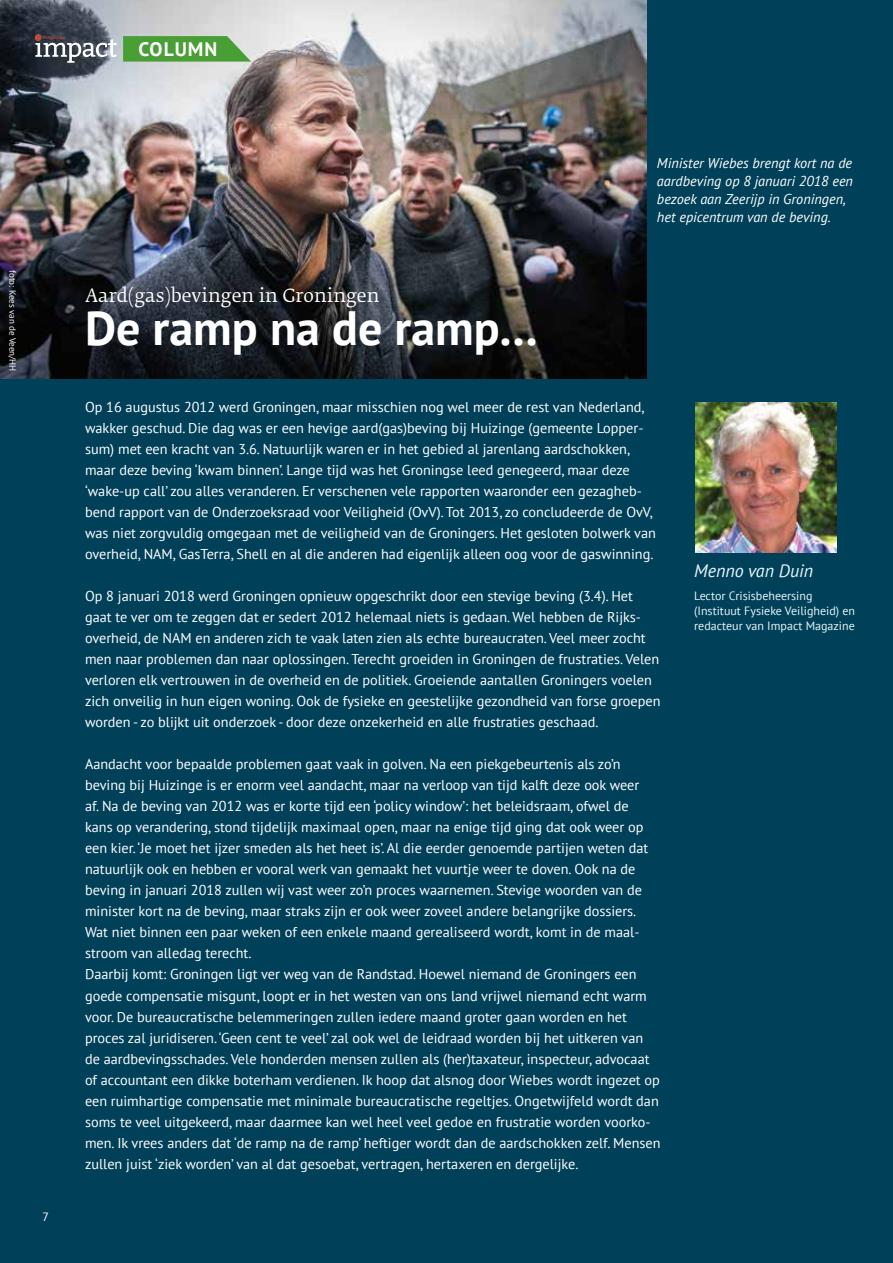
<style>
.page{position:relative;width:893px;height:1263px;background:#004058}
.page>*{position:absolute;margin:0;border:0;box-sizing:border-box;transform-origin:0 0}
.t1{font:700 48px "PT Sans";color:#fff}
.t2{font:700 19.5px "PT Sans";letter-spacing:.05em;color:#fff}
.t3{font:18px "Fedra Serif B Pro";color:#fff}
.t4{font:italic 18px "PT Sans";color:#e8f5fa}
.t5{font:14.25px/21px "PT Sans";color:#fff}
.t6{font:italic 14.25px/18px "PT Sans";color:#fff}
.t7{font:12px/15px "PT Sans";color:#e8f5fa}
.t8{font:12px "PT Sans";color:#fff}
.t9{font:9px "PT Sans";color:#fff}
</style>
<div class="page">
<img style="left:0;top:0;width:646px;height:378px">
<svg style="left:123px;top:36px;width:128px;height:26px;background:#59a647"></svg>
<svg style="left:35px;top:35px;width:82px;height:28px;background:#72757e"></svg>
<img style="left:696px;top:403px;width:140px;height:150px">
<h2 class="t2" style="left:138px;top:36px;width:80px">COLUMN</h2>
<p class="t9" style="left:19px;top:270px;width:103px;rotate:90deg">foto: Kees van de Veen/HH</p>
<p class="t8" style="left:43px;top:1209px;width:8px">7</p>
<p class="t3" style="left:85px;top:284px;width:296px">Aard(gas)bevingen in Groningen</p>
<h1 class="t1" style="left:85px;top:297px;width:455px">De ramp na de ramp…</h1>
<p class="t6" style="left:657px;top:154px;width:198px">Minister Wiebes brengt kort na de aardbeving op 8 januari 2018 een bezoek aan Zeerijp in Groningen, het epicentrum van de beving.</p>
<p class="t5" style="left:85px;top:396px;width:572px">Op 16 augustus 2012 werd Groningen, maar misschien nog wel meer de rest van Nederland, wakker geschud. Die dag was er een hevige aard(gas)beving bij Huizinge (gemeente Lopper&shy;sum) met een kracht van 3.6. Natuurlijk waren er in het gebied al jarenlang aardschokken, maar deze beving ‘kwam binnen’. Lange tijd was het Groningse leed genegeerd, maar deze ‘wake-up call’ zou alles veranderen. Er verschenen vele rapporten waaronder een gezagheb&shy;bend rapport van de Onderzoeksraad voor Veiligheid (OvV). Tot 2013, zo concludeerde de OvV, was niet zorgvuldig omgegaan met de veiligheid van de Groningers. Het gesloten bolwerk van overheid, NAM, GasTerra, Shell en al die anderen had eigenlijk alleen oog voor de gaswinning.</p>
<p class="t5" style="left:85px;top:585px;width:577px">Op 8 januari 2018 werd Groningen opnieuw opgeschrikt door een stevige beving (3.4). Het gaat te ver om te zeggen dat er sedert 2012 helemaal niets is gedaan. Wel hebben de Rijks&shy;overheid, de NAM en anderen zich te vaak laten zien als echte bureaucraten. Veel meer zocht men naar problemen dan naar oplossingen. Terecht groeiden in Groningen de frustraties. Velen verloren elk vertrouwen in de overheid en de politiek. Groeiende aantallen Groningers voelen zich onveilig in hun eigen woning. Ook de fysieke en geestelijke gezondheid van forse groepen worden - zo blijkt uit onderzoek - door deze onzekerheid en alle frustraties geschaad.</p>
<p class="t5" style="left:85px;top:753px;width:577px">Aandacht voor bepaalde problemen gaat vaak in golven. Na een piekgebeurtenis als zo’n beving bij Huizinge is er enorm veel aandacht, maar na verloop van tijd kalft deze ook weer<br>af. Na de beving van 2012 was er korte tijd een ‘policy window’: het beleidsraam, ofwel de<br>kans op verandering, stond tijdelijk maximaal open, maar na enige tijd ging dat ook weer op een kier. ‘Je moet het ijzer smeden als het heet is’. Al die eerder genoemde partijen weten dat natuurlijk ook en hebben er vooral werk van gemaakt het vuurtje weer te doven. Ook na de beving in januari 2018 zullen wij vast weer zo’n proces waarnemen. Stevige woorden van de minister kort na de beving, maar straks zijn er ook weer zoveel andere belangrijke dossiers.<br>Wat niet binnen een paar weken of een enkele maand gerealiseerd wordt, komt in de maal&shy;stroom van alledag terecht.<br>Daarbij komt: Groningen ligt ver weg van de Randstad. Hoewel niemand de Groningers een goede compensatie misgunt, loopt er in het westen van ons land vrijwel niemand echt warm voor. De bureaucratische belemmeringen zullen iedere maand groter gaan worden en het proces zal juridiseren. ‘Geen cent te veel’ zal ook wel de leidraad worden bij het uitkeren van de aardbevingsschades. Vele honderden mensen zullen als (her)taxateur, inspecteur, advocaat of accountant een dikke boterham verdienen. Ik hoop dat alsnog door Wiebes wordt ingezet op een ruimhartige compensatie met minimale bureaucratische regeltjes. Ongetwijfeld wordt dan soms te veel uitgekeerd, maar daarmee kan wel heel veel gedoe en frustratie worden voorko&shy;men. Ik vrees anders dat ‘de ramp na de ramp’ heftiger wordt dan de aardschokken zelf. Mensen zullen juist ‘ziek worden’ van al dat gesoebat, vertragen, hertaxeren en dergelijke.</p>
<p class="t4" style="left:694px;top:559px;width:121px">Menno van Duin</p>
<p class="t7" style="left:694px;top:588px;width:162px">Lector Crisisbeheersing (Instituut Fysieke Veiligheid) en redacteur van Impact Magazine</p>
</div>
